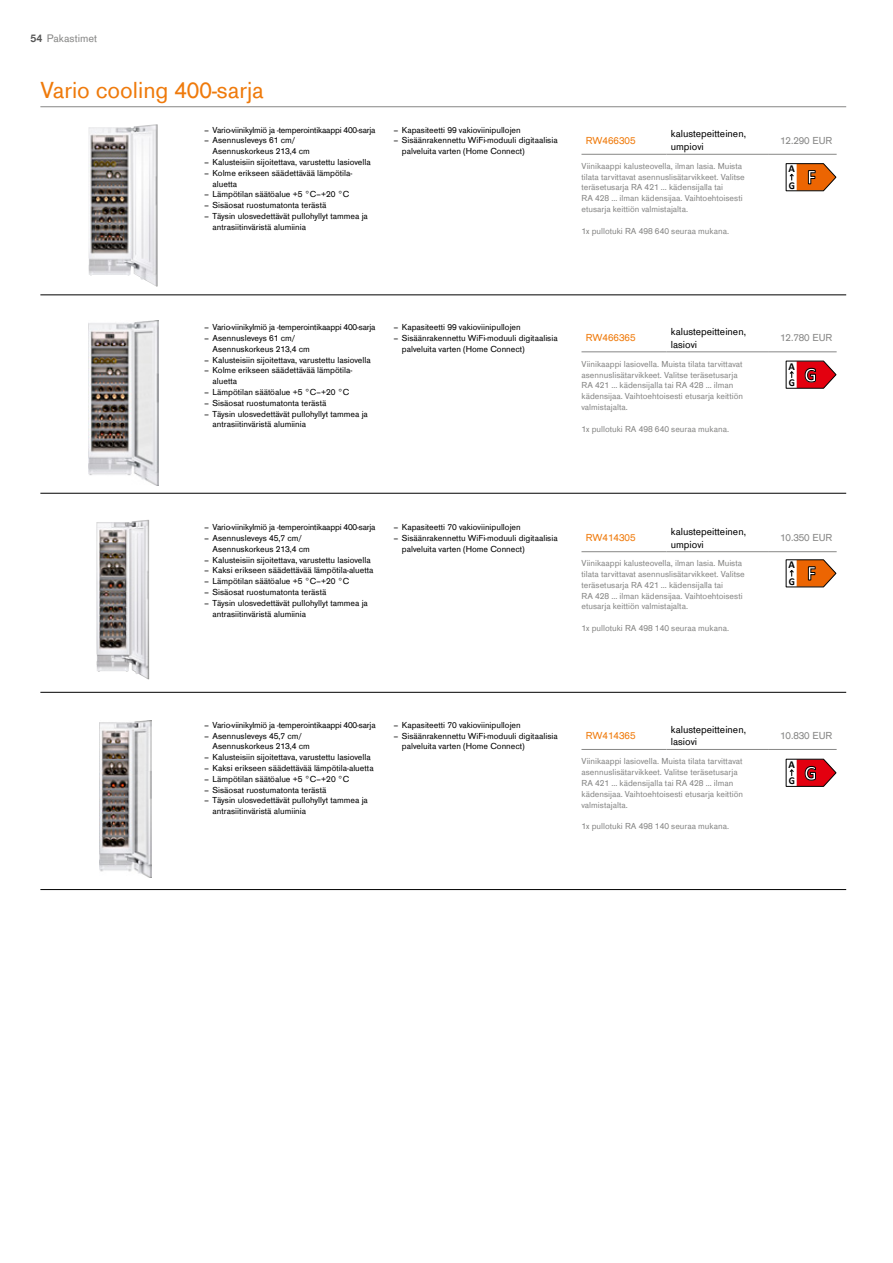
<style>
.page{position:relative;width:893px;height:1263px;background:#fff}
.page>*{position:absolute;margin:0;border:0;box-sizing:border-box;transform-origin:0 0}
.t1{font:24px "Gaggenau";color:#ef7a0b}
.t2{font:700 21px "Calibri";color:#fff;scale:.92 1}
.t3{font:11.25px "Gaggenau";color:#878786}
.t4{font:700 10.65px "Calibri";color:#000}
.t5{font:10.5px/12.6px "Gaggenau";color:#000}
.t6{font:10.5px "Gaggenau";color:#878786}
.t7{font:10.5px "Gaggenau";color:#ef7a0b}
.t8{font:700 10.5px "Calibri";color:#000;scale:.92 1}
.t9{font:9px/10.8px "Gaggenau";color:#000}
.t10{font:9px/10.8px "Gaggenau";color:#878786}
.t11{font:9px "Gaggenau";letter-spacing:-.02em;color:#000}
.s1{font-weight:700;color:#565656}
</style>
<div class="page">
<hr style="left:581px;top:351px;width:85px;height:1px;background:#878786">
<hr style="left:666px;top:351px;width:103px;height:1px;background:#878786">
<hr style="left:769px;top:351px;width:68px;height:1px;background:#878786">
<hr style="left:581px;top:749px;width:85px;height:1px;background:#878786">
<hr style="left:666px;top:749px;width:103px;height:1px;background:#878786">
<hr style="left:769px;top:749px;width:68px;height:1px;background:#878786">
<hr style="left:581px;top:551px;width:85px;height:1px;background:#878786">
<hr style="left:666px;top:551px;width:103px;height:1px;background:#878786">
<hr style="left:769px;top:551px;width:68px;height:1px;background:#878786">
<hr style="left:581px;top:154px;width:85px;height:1px;background:#878786">
<hr style="left:666px;top:154px;width:103px;height:1px;background:#878786">
<hr style="left:769px;top:154px;width:68px;height:1px;background:#878786">
<hr style="left:40px;top:106px;width:806px;height:1px;background:#878786">
<svg style="left:786px;top:361px;width:50px;height:28px"></svg>
<svg style="left:786px;top:163px;width:50px;height:29px"></svg>
<hr style="left:40px;top:889px;width:806px;height:1px;background:#000">
<hr style="left:40px;top:294px;width:806px;height:1px;background:#000">
<img style="left:88px;top:321px;width:70px;height:164px">
<hr style="left:40px;top:493px;width:806px;height:1px;background:#000">
<hr style="left:40px;top:692px;width:806px;height:1px;background:#000">
<img style="left:99px;top:720px;width:52px;height:158px">
<img style="left:88px;top:124px;width:70px;height:163px">
<img style="left:96px;top:520px;width:53px;height:159px">
<svg style="left:786px;top:758px;width:50px;height:29px"></svg>
<svg style="left:786px;top:559px;width:50px;height:29px"></svg>
<p class="t3" style="left:30px;top:31px;width:68px"><span class="s1">54</span> Pakastimet</p>
<h1 class="t1" style="left:40px;top:76px;width:225px">Vario cooling 400-sarja</h1>
<p class="t11" style="left:204px;top:124px;width:173px">– Vario-viinikylmiö ja -temperointikaappi 400-sarja</p>
<p class="t9" style="left:213px;top:135px;width:99px;text-indent:-9px">– Asennusleveys 61 cm/<br>Asennuskorkeus 213,4 cm</p>
<p class="t9" style="left:204px;top:157px;width:168px">– Kalusteisiin sijoitettava, varustettu lasiovella</p>
<p class="t9" style="left:213px;top:167px;width:141px;text-indent:-9px">– Kolme erikseen säädettävää lämpötila&shy;aluetta</p>
<p class="t9" style="left:204px;top:189px;width:147px">– Lämpötilan säätöalue +5 °C–+20 °C</p>
<p class="t9" style="left:204px;top:200px;width:124px">– Sisäosat ruostumatonta terästä</p>
<p class="t9" style="left:213px;top:211px;width:157px;text-indent:-9px">– Täysin ulosvedettävät pullohyllyt tammea ja antrasiitinväristä alumiinia</p>
<p class="t9" style="left:393px;top:124px;width:129px">– Kapasiteetti 99 vakioviinipullojen</p>
<p class="t9" style="left:402px;top:135px;width:157px;text-indent:-9px">– Sisäänrakennettu WiFi-moduuli digitaalisia palveluita varten (Home Connect)</p>
<p class="t7" style="left:586px;top:134px;width:51px">RW466305</p>
<p class="t5" style="left:671px;top:128px;width:77px">kalustepeitteinen, umpiovi</p>
<p class="t6" style="left:780px;top:134px;width:54px">12.290 EUR</p>
<p class="t10" style="left:581px;top:160px;width:165px">Viinikaappi kalusteovella, ilman lasia. Muista tilata tarvittavat asennuslisätarvikkeet. Valitse teräsetusarja RA 421 ... kädensijalla tai<br>RA 428 ... ilman kädensijaa. Vaihtoehtoisesti etusarja keittiön valmistajalta.</p>
<p class="t10" style="left:581px;top:225px;width:149px">1x pullotuki RA 498 640 seuraa mukana.</p>
<p class="t4" style="left:788px;top:161px;width:8px">A</p>
<p class="t8" style="left:789px;top:178px;width:8px">G</p>
<h2 class="t2" style="left:807px;top:162px;width:11px">F</h2>
<p class="t11" style="left:204px;top:322px;width:173px">– Vario-viinikylmiö ja -temperointikaappi 400-sarja</p>
<p class="t9" style="left:213px;top:333px;width:99px;text-indent:-9px">– Asennusleveys 61 cm/<br>Asennuskorkeus 213,4 cm</p>
<p class="t9" style="left:204px;top:354px;width:168px">– Kalusteisiin sijoitettava, varustettu lasiovella</p>
<p class="t9" style="left:213px;top:365px;width:141px;text-indent:-9px">– Kolme erikseen säädettävää lämpötila&shy;aluetta</p>
<p class="t9" style="left:204px;top:387px;width:147px">– Lämpötilan säätöalue +5 °C–+20 °C</p>
<p class="t9" style="left:204px;top:397px;width:124px">– Sisäosat ruostumatonta terästä</p>
<p class="t9" style="left:213px;top:408px;width:157px;text-indent:-9px">– Täysin ulosvedettävät pullohyllyt tammea ja antrasiitinväristä alumiinia</p>
<p class="t9" style="left:393px;top:322px;width:129px">– Kapasiteetti 99 vakioviinipullojen</p>
<p class="t9" style="left:402px;top:333px;width:157px;text-indent:-9px">– Sisäänrakennettu WiFi-moduuli digitaalisia palveluita varten (Home Connect)</p>
<p class="t7" style="left:586px;top:332px;width:51px">RW466365</p>
<p class="t5" style="left:671px;top:325px;width:77px">kalustepeitteinen, lasiovi</p>
<p class="t6" style="left:780px;top:332px;width:54px">12.780 EUR</p>
<p class="t10" style="left:581px;top:358px;width:163px">Viinikaappi lasiovella. Muista tilata tarvittavat asennuslisätarvikkeet. Valitse teräsetusarja RA 421 ... kädensijalla tai RA 428 ... ilman kädensijaa. Vaihtoehtoisesti etusarja keittiön valmistajalta.</p>
<p class="t10" style="left:581px;top:423px;width:149px">1x pullotuki RA 498 640 seuraa mukana.</p>
<p class="t4" style="left:788px;top:359px;width:8px">A</p>
<p class="t8" style="left:789px;top:375px;width:8px">G</p>
<h2 class="t2" style="left:804px;top:360px;width:15px">G</h2>
<p class="t11" style="left:204px;top:522px;width:173px">– Vario-viinikylmiö ja -temperointikaappi 400-sarja</p>
<p class="t9" style="left:213px;top:532px;width:99px;text-indent:-9px">– Asennusleveys 45,7 cm/<br>Asennuskorkeus 213,4 cm</p>
<p class="t9" style="left:204px;top:554px;width:168px">– Kalusteisiin sijoitettava, varustettu lasiovella</p>
<p class="t9" style="left:204px;top:565px;width:171px">– Kaksi erikseen säädettävää lämpötila-aluetta</p>
<p class="t9" style="left:204px;top:576px;width:147px">– Lämpötilan säätöalue +5 °C–+20 °C</p>
<p class="t9" style="left:204px;top:586px;width:124px">– Sisäosat ruostumatonta terästä</p>
<p class="t9" style="left:213px;top:597px;width:157px;text-indent:-9px">– Täysin ulosvedettävät pullohyllyt tammea ja antrasiitinväristä alumiinia</p>
<p class="t9" style="left:393px;top:522px;width:129px">– Kapasiteetti 70 vakioviinipullojen</p>
<p class="t9" style="left:402px;top:532px;width:157px;text-indent:-9px">– Sisäänrakennettu WiFi-moduuli digitaalisia palveluita varten (Home Connect)</p>
<p class="t7" style="left:586px;top:531px;width:51px">RW414305</p>
<p class="t5" style="left:671px;top:525px;width:77px">kalustepeitteinen, umpiovi</p>
<p class="t6" style="left:780px;top:531px;width:54px">10.350 EUR</p>
<p class="t10" style="left:581px;top:558px;width:165px">Viinikaappi kalusteovella, ilman lasia. Muista tilata tarvittavat asennuslisätarvikkeet. Valitse teräsetusarja RA 421 ... kädensijalla tai<br>RA 428 ... ilman kädensijaa. Vaihtoehtoisesti etusarja keittiön valmistajalta.</p>
<p class="t10" style="left:581px;top:622px;width:149px">1x pullotuki RA 498 140 seuraa mukana.</p>
<p class="t4" style="left:788px;top:557px;width:8px">A</p>
<p class="t8" style="left:789px;top:574px;width:8px">G</p>
<h2 class="t2" style="left:807px;top:558px;width:11px">F</h2>
<p class="t11" style="left:204px;top:719px;width:173px">– Vario-viinikylmiö ja -temperointikaappi 400-sarja</p>
<p class="t9" style="left:213px;top:730px;width:99px;text-indent:-9px">– Asennusleveys 45,7 cm/<br>Asennuskorkeus 213,4 cm</p>
<p class="t9" style="left:204px;top:752px;width:168px">– Kalusteisiin sijoitettava, varustettu lasiovella</p>
<p class="t9" style="left:204px;top:762px;width:171px">– Kaksi erikseen säädettävää lämpötila-aluetta</p>
<p class="t9" style="left:204px;top:773px;width:147px">– Lämpötilan säätöalue +5 °C–+20 °C</p>
<p class="t9" style="left:204px;top:784px;width:124px">– Sisäosat ruostumatonta terästä</p>
<p class="t9" style="left:213px;top:795px;width:157px;text-indent:-9px">– Täysin ulosvedettävät pullohyllyt tammea ja antrasiitinväristä alumiinia</p>
<p class="t9" style="left:393px;top:719px;width:129px">– Kapasiteetti 70 vakioviinipullojen</p>
<p class="t9" style="left:402px;top:730px;width:157px;text-indent:-9px">– Sisäänrakennettu WiFi-moduuli digitaalisia palveluita varten (Home Connect)</p>
<p class="t7" style="left:586px;top:729px;width:51px">RW414365</p>
<p class="t5" style="left:671px;top:723px;width:77px">kalustepeitteinen, lasiovi</p>
<p class="t6" style="left:780px;top:729px;width:54px">10.830 EUR</p>
<p class="t10" style="left:581px;top:756px;width:163px">Viinikaappi lasiovella. Muista tilata tarvittavat asennuslisätarvikkeet. Valitse teräsetusarja RA 421 ... kädensijalla tai RA 428 ... ilman kädensijaa. Vaihtoehtoisesti etusarja keittiön valmistajalta.</p>
<p class="t10" style="left:581px;top:821px;width:149px">1x pullotuki RA 498 140 seuraa mukana.</p>
<p class="t4" style="left:788px;top:757px;width:8px">A</p>
<p class="t8" style="left:789px;top:773px;width:8px">G</p>
<h2 class="t2" style="left:804px;top:758px;width:15px">G</h2>
</div>
